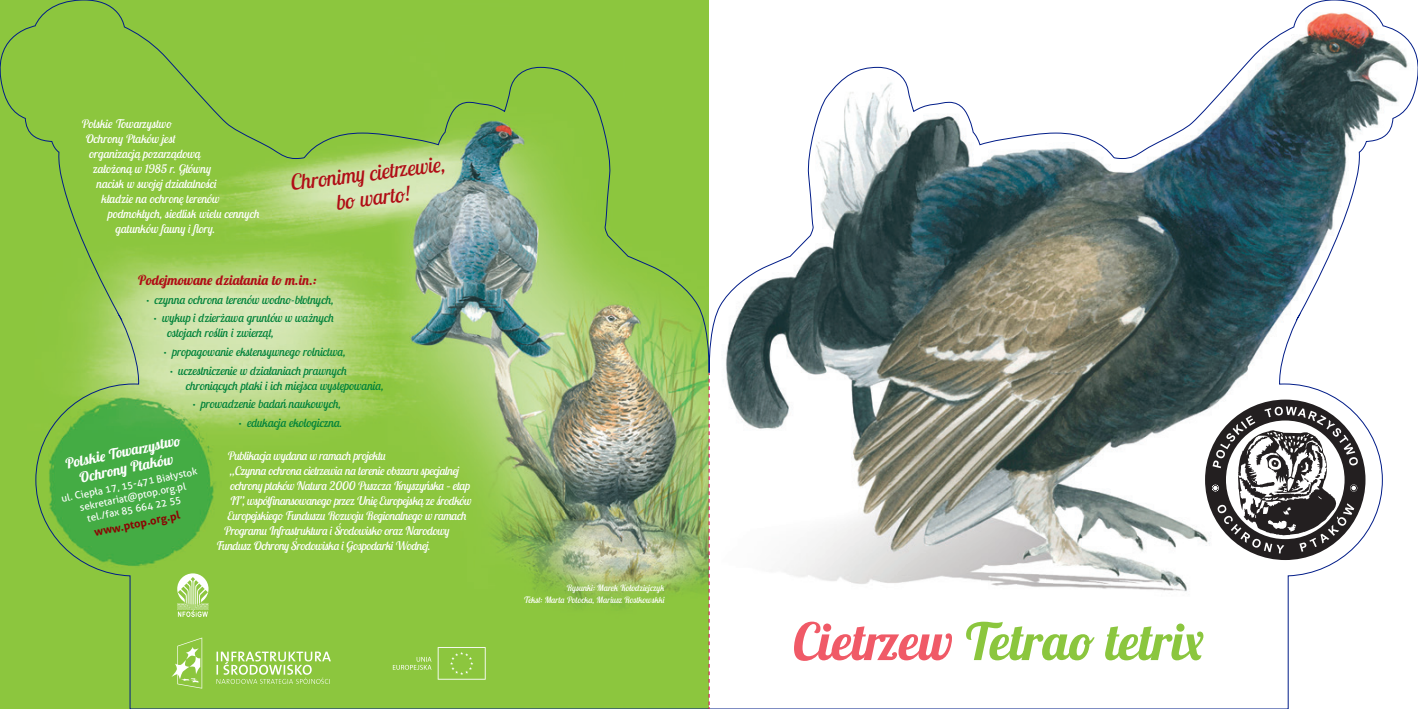
<style>
.page{position:relative;width:1418px;height:709px;background:#fff}
.page>*{position:absolute;margin:0;border:0;box-sizing:border-box;transform-origin:0 0}
.opis_potrawy{font:italic 700 51.25px "Lobster Two";letter-spacing:-.005em;color:#8bc63e}
.opis_potrawy-2{font:italic 21.25px/25px "Lobster Two";color:#b00d15;text-align:center}
.opis_potrawy-3{font:italic 700 14.38px/16.6px "Lobster Two";color:#fff;text-align:center}
.opis_potrawy-4{font:italic 700 13.75px "Lobster Two";letter-spacing:-.01em;color:#b00d15}
.opis_potrawy-5{font:italic 11.88px "Lobster Two";letter-spacing:-.025em;color:#fff}
.opis_potrawy-6{font:italic 11.88px/15px "Lobster Two";letter-spacing:-.01em;color:#00823a}
.opis_potrawy-7{font:italic 11.88px "Lobster Two";letter-spacing:-.005em;color:#fff}
.opis_potrawy-8{font:italic 11.88px "Lobster Two";color:#fff}
.opis_potrawy-9{font:700 11.12px "Aller";color:#8b0202}
.opis_potrawy-10{font:10px/12.1px "Aller";color:#fff;text-align:center}
.opis_potrawy-11{font:italic 8.75px/11.2px "Lobster Two";letter-spacing:-.01em;color:#fff;text-align:right}
.s1{color:#f05a67}
</style>
<div class="page">
<img style="left:0;top:0;width:1417px;height:709px">
<svg style="left:709px;top:373px;width:1px;height:336px"></svg>
<p class="opis_potrawy-7" style="left:82px;top:116px;width:92px">Polskie Towarzystwo</p>
<p class="opis_potrawy-7" style="left:85px;top:131px;width:92px">Ochrony Ptaków jest</p>
<p class="opis_potrawy-5" style="left:89px;top:146px;width:113px">organizacją pozarządową</p>
<p class="opis_potrawy-8" style="left:93px;top:161px;width:120px">założoną w 1985 r. Główny</p>
<p class="opis_potrawy-5" style="left:97px;top:176px;width:122px">nacisk w swojej działalności</p>
<p class="opis_potrawy-5" style="left:102px;top:191px;width:120px">kładzie na ochronę terenów</p>
<p class="opis_potrawy-5" style="left:108px;top:206px;width:153px">podmokłych, siedlisk wielu cennych</p>
<p class="opis_potrawy-5" style="left:115px;top:221px;width:102px">gatunków fauny i flory.</p>
<p class="opis_potrawy-4" style="left:138px;top:271px;width:181px">Podejmowane działania to m.in.:</p>
<p class="opis_potrawy-6" style="left:146px;top:292px;width:189px">• czynna ochrona terenów wodno-błotnych,</p>
<p class="opis_potrawy-6" style="left:167px;top:310px;width:169px;text-indent:-13px">• wykup i dzierżawa gruntów w ważnych ostojach roślin i zwierząt,</p>
<p class="opis_potrawy-6" style="left:164px;top:344px;width:183px">• propagowanie ekstensywnego rolnictwa,</p>
<p class="opis_potrawy-6" style="left:186px;top:362px;width:200px;text-indent:-16px">• uczestniczenie w działaniach prawnych chroniących ptaki i ich miejsca występowania,</p>
<p class="opis_potrawy-6" style="left:193px;top:396px;width:150px">• prowadzenie badań naukowych,</p>
<p class="opis_potrawy-6" style="left:239px;top:415px;width:105px">• edukacja ekologiczna.</p>
<p class="opis_potrawy-2" style="left:289px;top:170px;width:158px;rotate:-7deg">Chronimy cietrz ewie, bo warto!</p>
<p class="opis_potrawy-3" style="left:63px;top:454px;width:119px;rotate:-11deg">Polskie Towarz ystwo<br>Ochrony Ptaków</p>
<p class="opis_potrawy-10" style="left:60px;top:493px;width:140px;rotate:-12deg">ul. Ciepła 17, 15-471 Białystok sekretariat@ptop.org.pl tel./fax 85 664 22 55</p>
<p class="opis_potrawy-9" style="left:93px;top:525px;width:89px;rotate:-11deg">www.ptop.org.pl</p>
<p class="opis_potrawy-5" style="left:228px;top:448px;width:160px">Publikacja wydana w ramach projektu</p>
<p class="opis_potrawy-5" style="left:230px;top:463px;width:230px">„Czynna ochrona cietrzewia na terenie obszaru specjalnej</p>
<p class="opis_potrawy-5" style="left:230px;top:478px;width:241px">ochrony ptaków Natura 2000 Puszcza Knyszyńska – etap</p>
<p class="opis_potrawy-5" style="left:230px;top:493px;width:243px">II”, współfinansowanego przez Unię Europejską ze środków</p>
<p class="opis_potrawy-5" style="left:228px;top:508px;width:241px">Europejskiego Funduszu Rozwoju Regionalnego w ramach</p>
<p class="opis_potrawy-5" style="left:224px;top:523px;width:227px">Programu Infrastruktura i Środowisko oraz Narodowy</p>
<p class="opis_potrawy-5" style="left:216px;top:538px;width:216px">Fundusz Ochrony Środowiska i Gospodarki Wodnej.</p>
<p class="opis_potrawy-11" style="left:524px;top:582px;width:142px">Rysunki: Marek Kołodziejczyk<br>Tekst: Marta Potocka, Mariusz Rostkowskki</p>
<p class="opis_potrawy" style="left:791px;top:609px;width:414px"><span class="s1">Cietrzew</span> Tetrao tetrix</p>
</div>
